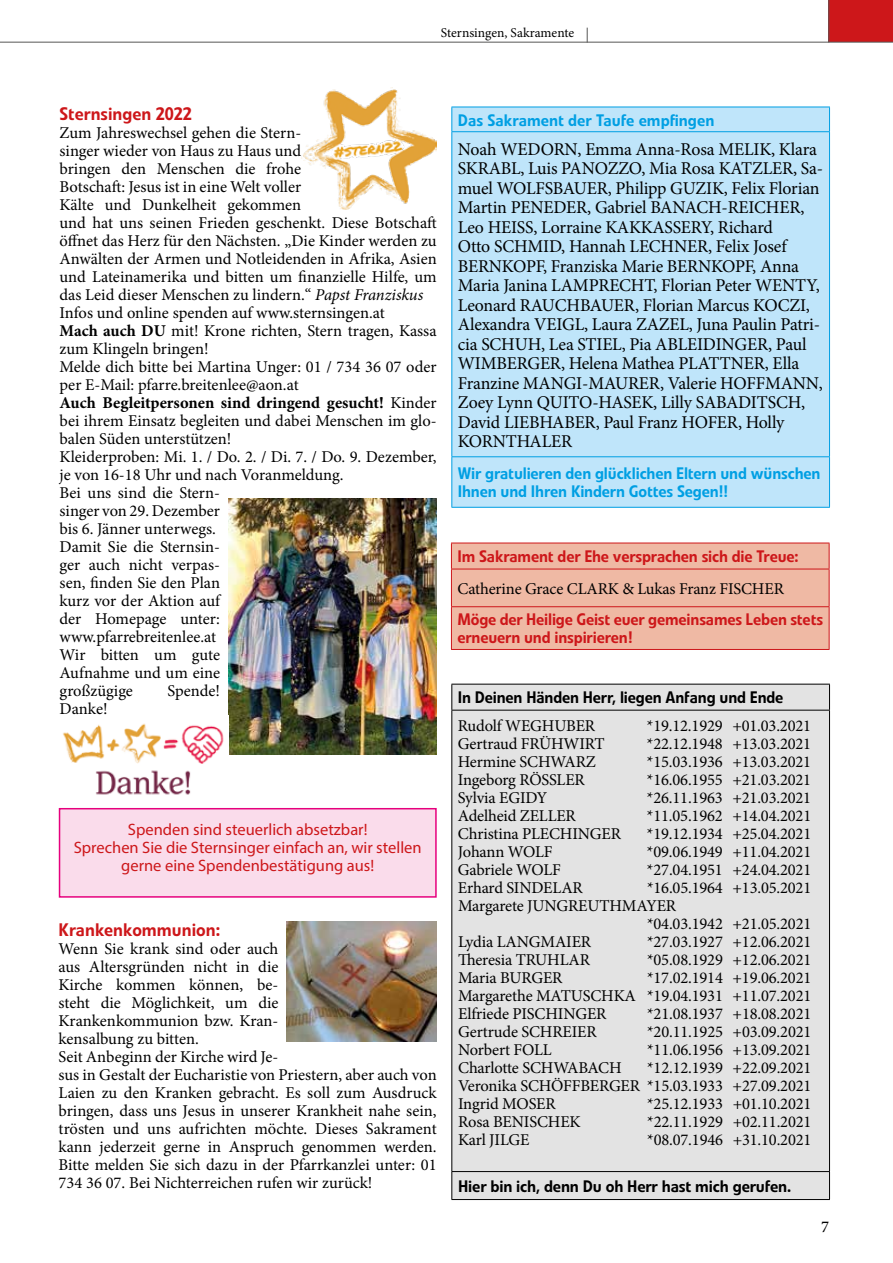
<style>
.page{position:relative;width:893px;height:1263px;background:#fff}
.page>*{position:absolute;margin:0;border:0;box-sizing:border-box;transform-origin:0 0}
.t1{font:18px/19.5px "Minion Pro";letter-spacing:-.01em;color:#000}
.t2{font:500 18px "Linotype Veto";color:#cd171a}
.t3{font:16.5px/18px "Minion Pro";letter-spacing:-.005em;color:#000;text-align:justify}
.t4{font:500 16.5px/18px "Linotype Veto";letter-spacing:-.01em;color:#cd171a}
.t5{font:500 16.5px/18px "Linotype Veto";letter-spacing:-.01em;color:#009fe3}
.t6{font:16.5px/18px "Myriad Pro";color:#cd171a;text-align:center}
.t7{font:500 16.5px "Linotype Veto";letter-spacing:-.01em;color:#000}
.t8{font:500 16.5px "Minion Pro";color:#000}
.t9{font:13.5px "Minion Pro";color:#000}
.s1{font-style:italic}
.s2{font-weight:700}
</style>
<div class="page">
<div style="left:829px;top:0;width:64px;height:42px;background:#cd171a"></div>
<svg style="left:587px;top:28px;width:1px;height:14px"></svg>
<hr style="left:828px;top:0;width:1px;height:43px;background:#575756">
<hr style="left:0;top:42px;width:893px;height:1px;background:#575756">
<div style="left:452px;top:108px;width:377px;height:399px;background:#bfe5fa"></div>
<hr style="left:451px;top:107px;width:379px;height:1px;background:#009fe3">
<svg style="left:451px;top:107px;width:1px;height:24px"></svg>
<svg style="left:829px;top:107px;width:1px;height:24px"></svg>
<hr style="left:451px;top:131px;width:379px;height:1px;background:#009fe3">
<hr style="left:451px;top:132px;width:1px;height:324px;background:#009fe3">
<hr style="left:829px;top:132px;width:1px;height:324px;background:#009fe3">
<hr style="left:451px;top:456px;width:379px;height:1px;background:#009fe3">
<hr style="left:451px;top:457px;width:1px;height:50px;background:#009fe3">
<hr style="left:829px;top:457px;width:1px;height:50px;background:#009fe3">
<hr style="left:451px;top:507px;width:379px;height:1px;background:#009fe3">
<div style="left:452px;top:685px;width:377px;height:514px;background:#e3e3e3"></div>
<hr style="left:451px;top:684px;width:379px;height:1px;background:#000">
<svg style="left:451px;top:684px;width:1px;height:26px"></svg>
<svg style="left:829px;top:684px;width:1px;height:26px"></svg>
<hr style="left:451px;top:710px;width:379px;height:1px;background:#000">
<hr style="left:451px;top:710px;width:1px;height:461px;background:#000">
<hr style="left:829px;top:710px;width:1px;height:461px;background:#000">
<hr style="left:451px;top:1171px;width:379px;height:1px;background:#000">
<svg style="left:451px;top:1172px;width:1px;height:27px"></svg>
<svg style="left:829px;top:1172px;width:1px;height:27px"></svg>
<hr style="left:451px;top:1199px;width:379px;height:1px;background:#000">
<div style="left:451px;top:543px;width:379px;height:106px;background:#efb9a4"></div>
<hr style="left:451px;top:569px;width:378px;height:1px;background:#cd171a">
<hr style="left:451px;top:569px;width:1px;height:37px;background:#cd171a">
<hr style="left:829px;top:569px;width:1px;height:37px;background:#cd171a">
<hr style="left:451px;top:606px;width:378px;height:1px;background:#cd171a">
<hr style="left:451px;top:607px;width:1px;height:42px;background:#cd171a">
<hr style="left:829px;top:607px;width:1px;height:42px;background:#cd171a">
<hr style="left:451px;top:649px;width:378px;height:1px;background:#cd171a">
<div style="left:60px;top:809px;width:376px;height:88px;background:#fadceb"></div>
<div style="left:59px;top:808px;width:378px;height:90px;border:2px solid #e6007d"></div>
<img style="left:287px;top:922px;width:150px;height:119px">
<img style="left:229px;top:499px;width:208px;height:255px">
<img style="left:301px;top:89px;width:136px;height:121px">
<img style="left:63px;top:723px;width:161px;height:72px">
<p class="t9" style="left:441px;top:24px;width:135px">Sternsingen, Sakramente</p>
<p class="t2" style="left:60px;top:103px;width:134px">Sternsingen 2022</p>
<p class="t3" style="left:60px;top:124px;width:379px;text-align:left">Zum Jahreswechsel gehen die Stern-<br>singer wieder von Haus zu Haus und<br>bringen den Menschen die frohe<br>Botschaft: Jesus ist in eine Welt voller<br>Kälte und Dunkelheit gekommen<br>und hat uns seinen Frieden geschenkt. Diese Botschaft öffnet das Herz für den Nächsten. „Die Kinder werden zu Anwälten der Armen und Notleidenden in Afrika, Asien und Lateinamerika und bitten um finanzielle Hilfe, um das Leid dieser Menschen zu lindern.“ <span class="s1">Papst Franziskus </span>Infos und online spenden auf www.sternsingen.at<br><span class="s2">Mach auch DU</span> mit! Krone richten, Stern tragen, Kassa zum Klingeln bringen!<br>Melde dich bitte bei Martina Unger: 01 / 734 36 07 oder per E-Mail: pfarre.breitenlee@aon.at<br><span class="s2">Auch Begleitpersonen sind dringend gesucht!</span> Kinder bei ihrem Einsatz begleiten und dabei Menschen im glo&shy;balen Süden unterstützen!<br>Kleiderproben: Mi. 1. / Do. 2. / Di. 7. / Do. 9. Dezember, je von 16-18 Uhr und nach Voranmeldung.<br>Bei uns sind die Stern-<br>singer von 29. Dezember<br>bis 6. Jänner unterwegs.<br>Damit Sie die Sternsin-<br>ger auch nicht verpas-<br>sen, finden Sie den Plan<br>kurz vor der Aktion auf<br>der Homepage unter:<br>www.pfarrebreitenlee.at<br>Wir bitten um gute<br>Aufnahme und um eine<br>großzügige</p>
<p class="t3" style="left:167px;top:682px;width:54px">Spende!</p>
<p class="t3" style="left:60px;top:700px;width:50px">Danke!</p>
<p class="t6" style="left:74px;top:820px;width:349px">Spenden sind steuerlich absetzbar!<br>Sprechen Sie die Sternsinger einfach an, wir stellen gerne eine Spendenbestätigung aus!</p>
<p class="t2" style="left:59px;top:919px;width:163px">Krankenkommunion:</p>
<p class="t3" style="left:59px;top:940px;width:380px;text-align:left">Wenn Sie krank sind oder auch<br>aus Altersgründen nicht in die<br>Kirche kommen können, be-<br>steht die Möglichkeit, um die<br>Krankenkommunion bzw. Kran-<br>kensalbung zu bitten.<br>Seit Anbeginn der Kirche wird Je-<br>sus in Gestalt der Eucharistie von Priestern, aber auch von Laien zu den Kranken gebracht. Es soll zum Ausdruck bringen, dass uns Jesus in unserer Krankheit nahe sein, trösten und uns aufrichten möchte. Dieses Sakrament kann jederzeit gerne in Anspruch genommen werden.<br>Bitte melden Sie sich dazu in der Pfarrkanzlei unter: 01<br>734 36 07. Bei Nichterreichen rufen wir zurück!</p>
<p class="t5" style="left:458px;top:111px;width:258px">Das Sakrament der Taufe empfingen</p>
<p class="t1" style="left:458px;top:139px;width:367px">Noah WEDORN, Emma Anna-Rosa MELIK, Klara SKRABL, Luis PANOZZO, Mia Rosa KATZLER, Sa&shy;muel WOLFSBAUER, Philipp GUZIK, Felix Florian Martin PENEDER, Gabriel BANACH-REICHER, Leo HEISS, Lorraine KAKKASSERY, Richard<br>Otto SCHMID, Hannah LECHNER, Felix Josef BERNKOPF, Franziska Marie BERNKOPF, Anna Maria Janina LAMPRECHT, Florian Peter WENTY, Leonard RAUCHBAUER, Florian Marcus KOCZI, Alexandra VEIGL, Laura ZAZEL, Juna Paulin Patri&shy;cia SCHUH, Lea STIEL, Pia ABLEIDINGER, Paul WIMBERGER, Helena Mathea PLATTNER, Ella Franzine MANGI-MAURER, Valerie HOFFMANN, Zoey Lynn QUITO-HASEK, Lilly SABADITSCH, David LIEBHABER, Paul Franz HOFER, Holly KORNTHALER</p>
<p class="t5" style="left:458px;top:465px;width:364px">Wir gratulieren den glücklichen Eltern und wünschen<br>Ihnen und Ihren Kindern Gottes Segen!!</p>
<p class="t4" style="left:457px;top:547px;width:343px">Im Sakrament der Ehe versprachen sich die Treue:</p>
<p class="t3" style="left:457px;top:580px;width:328px">Catherine Grace CLARK &amp; Lukas Franz FISCHER</p>
<p class="t4" style="left:457px;top:611px;width:367px">Möge der Heilige Geist euer gemeinsames Leben stets erneuern und inspirieren!</p>
<p class="t7" style="left:458px;top:687px;width:327px">In Deinen Händen Herr, liegen Anfang und Ende</p>
<p class="t3" style="left:458px;top:717px;width:139px">Rudolf WEGHUBER</p>
<p class="t3" style="left:647px;top:717px;width:166px">*19.12.1929 +01.03.2021</p>
<p class="t3" style="left:458px;top:735px;width:148px">Gertraud FRÜHWIRT</p>
<p class="t3" style="left:647px;top:735px;width:166px">*22.12.1948 +13.03.2021</p>
<p class="t3" style="left:458px;top:753px;width:139px">Hermine SCHWARZ</p>
<p class="t3" style="left:647px;top:753px;width:166px">*15.03.1936 +13.03.2021</p>
<p class="t3" style="left:458px;top:771px;width:128px">Ingeborg RÖSSLER</p>
<p class="t3" style="left:647px;top:771px;width:166px">*16.06.1955 +21.03.2021</p>
<p class="t3" style="left:458px;top:789px;width:91px">Sylvia EGIDY</p>
<p class="t3" style="left:647px;top:789px;width:166px">*26.11.1963 +21.03.2021</p>
<p class="t3" style="left:458px;top:807px;width:119px">Adelheid ZELLER</p>
<p class="t3" style="left:647px;top:807px;width:166px">*11.05.1962 +14.04.2021</p>
<p class="t3" style="left:458px;top:825px;width:165px">Christina PLECHINGER</p>
<p class="t3" style="left:647px;top:825px;width:166px">*19.12.1934 +25.04.2021</p>
<p class="t3" style="left:458px;top:843px;width:96px">Johann WOLF</p>
<p class="t3" style="left:647px;top:843px;width:166px">*09.06.1949 +11.04.2021</p>
<p class="t3" style="left:458px;top:861px;width:104px">Gabriele WOLF</p>
<p class="t3" style="left:647px;top:861px;width:166px">*27.04.1951 +24.04.2021</p>
<p class="t3" style="left:458px;top:879px;width:126px">Erhard SINDELAR</p>
<p class="t3" style="left:647px;top:879px;width:166px">*16.05.1964 +13.05.2021</p>
<p class="t3" style="left:458px;top:897px;width:220px">Margarete JUNGREUTHMAYER</p>
<p class="t3" style="left:647px;top:915px;width:166px">*04.03.1942 +21.05.2021</p>
<p class="t3" style="left:458px;top:933px;width:135px">Lydia LANGMAIER</p>
<p class="t3" style="left:647px;top:933px;width:166px">*27.03.1927 +12.06.2021</p>
<p class="t3" style="left:458px;top:951px;width:134px">Theresia TRUHLAR</p>
<p class="t3" style="left:647px;top:951px;width:166px">*05.08.1929 +12.06.2021</p>
<p class="t3" style="left:458px;top:969px;width:106px">Maria BURGER</p>
<p class="t3" style="left:458px;top:969px;width:355px;text-indent:189px">*17.02.1914 +19.06.2021<br>Margarethe MATUSCHKA *19.04.1931 +11.07.2021<br>Elfriede PISCHINGER</p>
<p class="t3" style="left:647px;top:1005px;width:166px">*21.08.1937 +18.08.2021</p>
<p class="t3" style="left:458px;top:1023px;width:140px">Gertrude SCHREIER</p>
<p class="t3" style="left:647px;top:1023px;width:166px">*20.11.1925 +03.09.2021</p>
<p class="t3" style="left:458px;top:1041px;width:95px">Norbert FOLL</p>
<p class="t3" style="left:647px;top:1041px;width:166px">*11.06.1956 +13.09.2021</p>
<p class="t3" style="left:458px;top:1059px;width:165px">Charlotte SCHWABACH</p>
<p class="t3" style="left:458px;top:1059px;width:355px;text-indent:189px">*12.12.1939 +22.09.2021<br>Veronika SCHÖFFBERGER *15.03.1933 +27.09.2021<br>Ingrid MOSER</p>
<p class="t3" style="left:647px;top:1095px;width:166px">*25.12.1933 +01.10.2021</p>
<p class="t3" style="left:458px;top:1113px;width:124px">Rosa BENISCHEK</p>
<p class="t3" style="left:647px;top:1113px;width:166px">*22.11.1929 +02.11.2021</p>
<p class="t3" style="left:458px;top:1131px;width:73px">Karl JILGE</p>
<p class="t3" style="left:647px;top:1131px;width:166px">*08.07.1946 +31.10.2021</p>
<p class="t7" style="left:458px;top:1176px;width:334px">Hier bin ich, denn Du oh Herr hast mich gerufen.</p>
<p class="t8" style="left:821px;top:1216px;width:9px">7</p>
</div>
